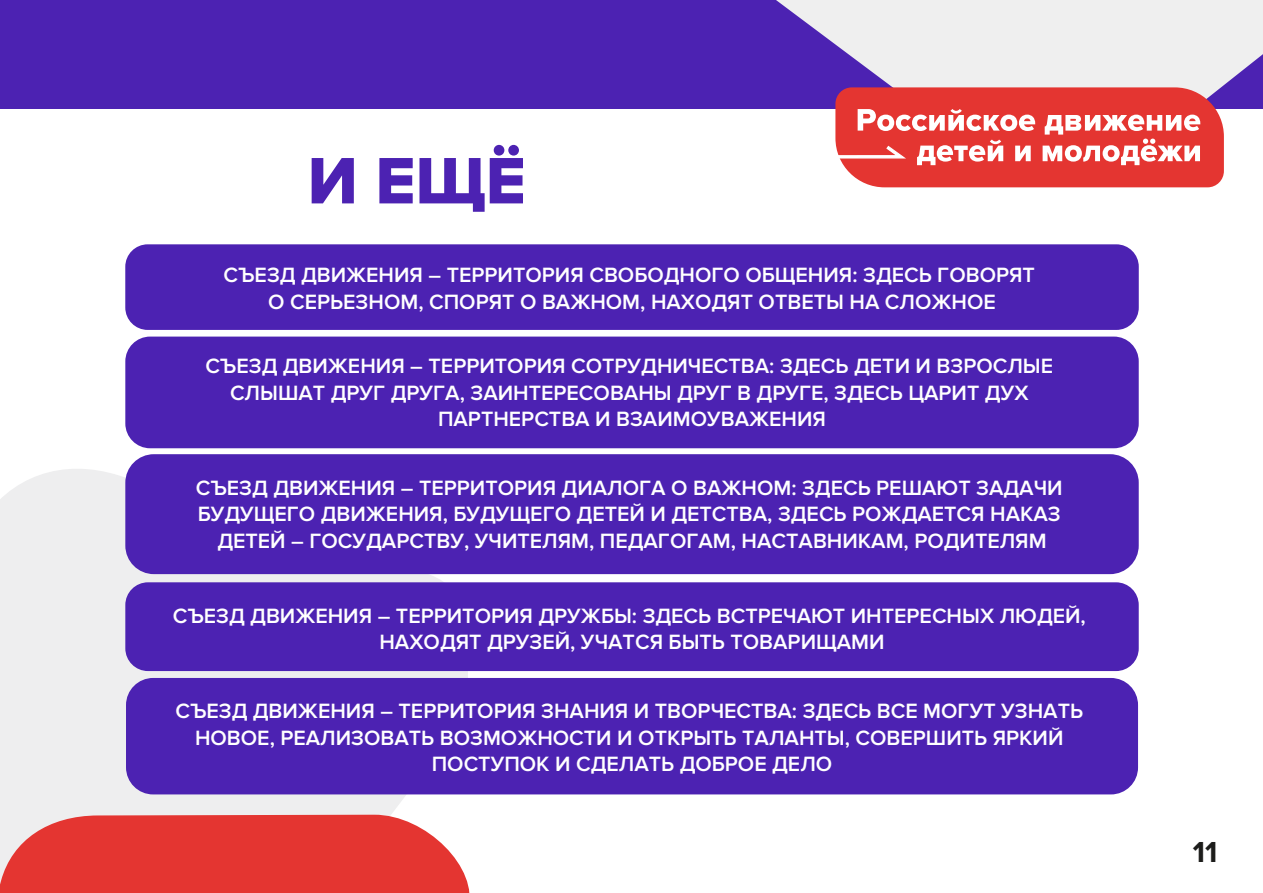
<style>
.page{position:relative;width:1263px;height:893px;background:#fff}
.page>*{position:absolute;margin:0;border:0;box-sizing:border-box;transform-origin:0 0}
.t1{font:68.1px "Proxima Nova Extrabld";color:#4c22b2}
.t2{font:700 30px "Proxima Nova";color:#1d1d1b}
.t3{font:600 21.45px/26.4px "Proxima Nova";color:#fff;text-align:center}
</style>
<div class="page">
<div style="left:0;top:469px;width:467px;height:345px;background:#eeeeef"></div>
<div style="left:0;top:0;width:1263px;height:108px;background:#4c22b2"></div>
<svg style="left:748px;top:0;width:515px;height:188px;fill:#efefef"></svg>
<svg style="left:835px;top:87px;width:389px;height:100px"></svg>
<div style="left:125px;top:244px;width:1014px;height:86px;background:#4c22b2;border-radius:22px"></div>
<div style="left:125px;top:337px;width:1014px;height:111px;background:#4c22b2;border-radius:25px"></div>
<div style="left:125px;top:454px;width:1014px;height:120px;background:#4c22b2;border-radius:29px"></div>
<div style="left:125px;top:582px;width:1014px;height:89px;background:#4c22b2;border-radius:23px"></div>
<div style="left:126px;top:678px;width:1012px;height:116px;background:#4c22b2;border-radius:27px"></div>
<svg style="left:0;top:814px;width:470px;height:79px;background:#e64a46"></svg>
<h1 class="t1" style="left:308px;top:141px;width:220px">И ЕЩЁ</h1>
<p class="t3" style="left:224px;top:262px;width:813px">СЪЕЗД ДВИЖЕНИЯ – ТЕРРИТОРИЯ СВОБОДНОГО ОБЩЕНИЯ: ЗДЕСЬ ГОВОРЯТ<br>О СЕРЬЕЗНОМ, СПОРЯТ О ВАЖНОМ, НАХОДЯТ ОТВЕТЫ НА СЛОЖНОЕ</p>
<p class="t3" style="left:205px;top:353px;width:849px">СЪЕЗД ДВИЖЕНИЯ – ТЕРРИТОРИЯ СОТРУДНИЧЕСТВА: ЗДЕСЬ ДЕТИ И ВЗРОСЛЫЕ<br>СЛЫШАТ ДРУГ ДРУГА, ЗАИНТЕРЕСОВАНЫ ДРУГ В ДРУГЕ, ЗДЕСЬ ЦАРИТ ДУХ<br>ПАРТНЕРСТВА И ВЗАИМОУВАЖЕНИЯ</p>
<p class="t3" style="left:196px;top:475px;width:868px">СЪЕЗД ДВИЖЕНИЯ – ТЕРРИТОРИЯ ДИАЛОГА О ВАЖНОМ: ЗДЕСЬ РЕШАЮТ ЗАДАЧИ<br>БУДУЩЕГО ДВИЖЕНИЯ, БУДУЩЕГО ДЕТЕЙ И ДЕТСТВА, ЗДЕСЬ РОЖДАЕТСЯ НАКАЗ<br>ДЕТЕЙ – ГОСУДАРСТВУ, УЧИТЕЛЯМ, ПЕДАГОГАМ, НАСТАВНИКАМ, РОДИТЕЛЯМ</p>
<p class="t3" style="left:173px;top:603px;width:914px">СЪЕЗД ДВИЖЕНИЯ – ТЕРРИТОРИЯ ДРУЖБЫ: ЗДЕСЬ ВСТРЕЧАЮТ ИНТЕРЕСНЫХ ЛЮДЕЙ,<br>НАХОДЯТ ДРУЗЕЙ, УЧАТСЯ БЫТЬ ТОВАРИЩАМИ</p>
<p class="t3" style="left:175px;top:698px;width:909px">СЪЕЗД ДВИЖЕНИЯ – ТЕРРИТОРИЯ ЗНАНИЯ И ТВОРЧЕСТВА: ЗДЕСЬ ВСЕ МОГУТ УЗНАТЬ<br>НОВОЕ, РЕАЛИЗОВАТЬ ВОЗМОЖНОСТИ И ОТКРЫТЬ ТАЛАНТЫ, СОВЕРШИТЬ ЯРКИЙ<br>ПОСТУПОК И СДЕЛАТЬ ДОБРОЕ ДЕЛО</p>
<h2 class="t2" style="left:1193px;top:835px;width:26px">11</h2>
</div>
